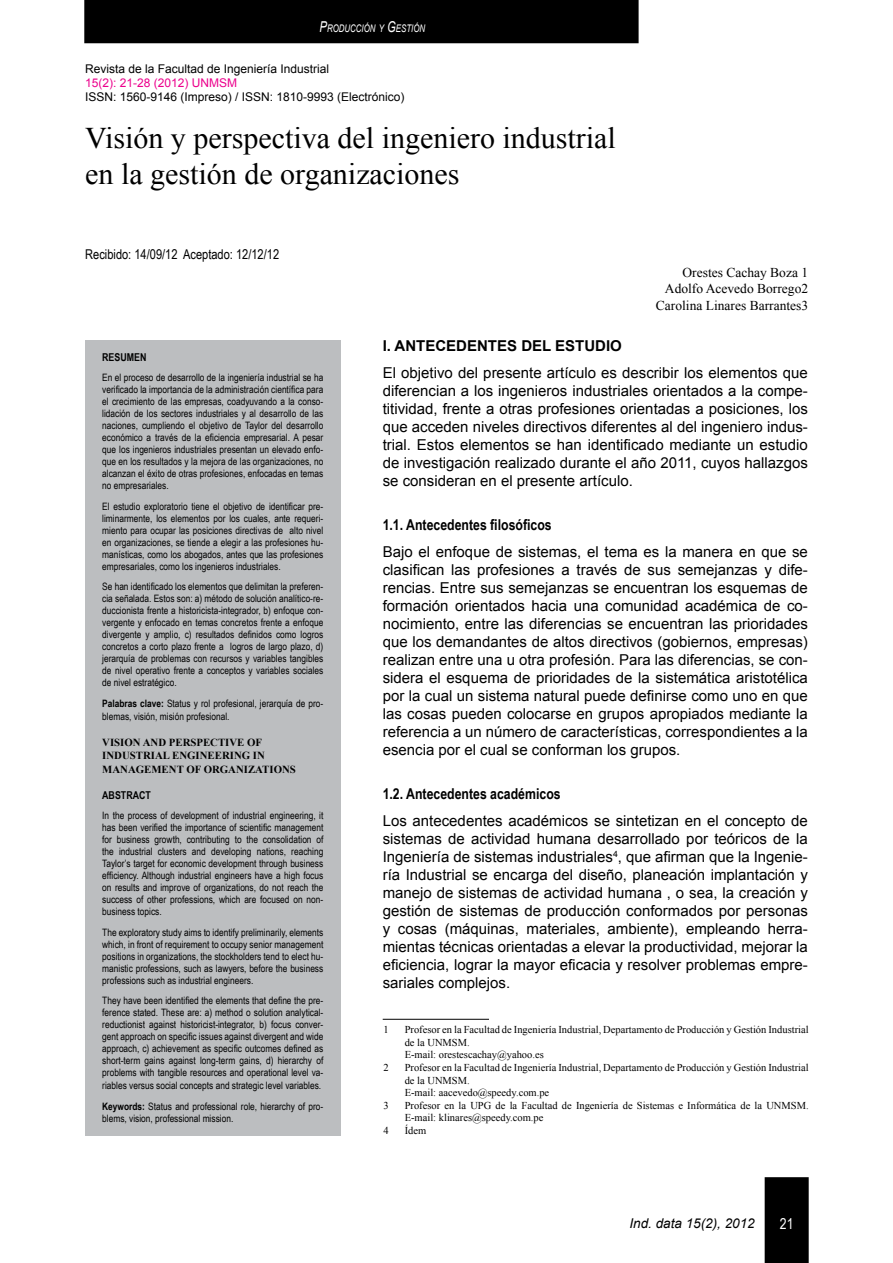
<style>
.page{position:relative;width:893px;height:1263px;background:#fff}
.page>*{position:absolute;margin:0;border:0;box-sizing:border-box;transform-origin:0 0}
.t1{font:30px/36px "Times New Roman";color:#000}
.t2{font:15px/18px "Arial";color:#000;text-align:justify}
.t3{font:700 15px "Arial Narrow";color:#000}
.t4{font:700 15px "Arial";color:#000}
.t5{font:15px "Arial Narrow";color:#fff}
.t6{font:13.5px/16.2px "Times New Roman";color:#000;text-align:right}
.t7{font:13.5px "Arial Narrow";color:#000}
.t8{font:italic 13.5px "Arial";color:#000}
.t9{font:12px "Arial";color:#000}
.t10{font:12px "Arial";color:#ec008c}
.t11{font:700 10.8px "Times New Roman";color:#000}
.t12{font:700 10.8px "Arial Narrow";color:#000}
.t13{font:10.5px/12.6px "Times New Roman";color:#000}
.t14{font:italic 10.5px "Arial";color:#fff;scale:.75 1}
.t15{font:10.2px/12px "Arial Narrow";color:#000;text-align:justify}
.s1{font-size:15px}
.s2{font-weight:700}
</style>
<div class="page">
<div style="left:765px;top:1177px;width:44px;height:86px;background:#000"></div>
<div style="left:84px;top:0;width:555px;height:43px;background:#000"></div>
<div style="left:85px;top:340px;width:255px;height:795px;background:#bcbec0"></div>
<hr style="left:383px;top:1019px;width:106px;height:1px;background:#000">
<p class="t14" style="left:320px;top:22px;width:142px"><span class="s1">P</span>RODUCCIÓN Y <span class="s1">G</span>ESTIÓN</p>
<p class="t9" style="left:85px;top:60px;width:246px">Revista de la Facultad de Ingeniería Industrial</p>
<p class="t10" style="left:85px;top:75px;width:154px">15(2): 21-28 (2012) UNMSM</p>
<p class="t9" style="left:85px;top:89px;width:321px">ISSN: 1560-9146 (Impreso) / ISSN: 1810-9993 (Electrónico)</p>
<h1 class="t1" style="left:85px;top:120px;width:532px">Visión y perspectiva del ingeniero industrial en la gestión de organizaciones</h1>
<h3 class="t7" style="left:85px;top:245px;width:195px">Recibido: 14/09/12 Aceptado: 12/12/12</h3>
<p class="t12" style="left:102px;top:349px;width:46px">RESUMEN</p>
<p class="t15" style="left:102px;top:371px;width:223px">En el proceso de desarrollo de la ingeniería industrial se ha verificado la importancia de la administración científica para el crecimiento de las empresas, coadyuvando a la conso&shy;lidación de los sectores industriales y al desarrollo de las naciones, cumpliendo el objetivo de Taylor del desarrollo económico a través de la eficiencia empresarial. A pesar que los ingenieros industriales presentan un elevado enfo&shy;que en los resultados y la mejora de las organizaciones, no alcanzan el éxito de otras profesiones, enfocadas en temas no empresariales.</p>
<p class="t15" style="left:102px;top:500px;width:223px">El estudio exploratorio tiene el objetivo de identificar pre&shy;liminarmente, los elementos por los cuales, ante requeri&shy;miento para ocupar las posiciones directivas de alto nivel en organizaciones, se tiende a elegir a las profesiones hu&shy;manísticas, como los abogados, antes que las profesiones empresariales, como los ingenieros industriales.</p>
<p class="t15" style="left:102px;top:580px;width:223px">Se han identificado los elementos que delimitan la preferen&shy;cia señalada. Estos son: a) método de solución analítico-re&shy;duccionista frente a historicista-integrador, b) enfoque con&shy;vergente y enfocado en temas concretos frente a enfoque divergente y amplio, c) resultados definidos como logros concretos a corto plazo frente a logros de largo plazo, d) jerarquía de problemas con recursos y variables tangibles de nivel operativo frente a conceptos y variables sociales de nivel estratégico.</p>
<p class="t15" style="left:102px;top:696px;width:223px;line-height:12.9px"><span class="s2">Palabras clave:</span> Status y rol profesional, jerarquía de pro&shy;blemas, visión, misión profesional.</p>
<p class="t11" style="left:102px;top:734px;width:26px">VISION</p>
<p class="t11" style="left:143px;top:734px;width:9px">AND</p>
<p class="t11" style="left:169px;top:734px;width:95px">PERSPECTIVE OF</p>
<p class="t11" style="left:102px;top:747px;width:42px">INDUSTRIAL</p>
<p class="t11" style="left:172px;top:747px;width:31px">ENGINEERIN</p>
<p class="t11" style="left:242px;top:747px;width:18px">G IN</p>
<p class="t11" style="left:102px;top:762px;width:19px">MANA</p>
<p class="t11" style="left:136px;top:762px;width:35px">GEMENT</p>
<p class="t11" style="left:186px;top:762px;width:77px">OF ORGANIZATION</p>
<p class="t11" style="left:290px;top:762px;width:8px">S</p>
<p class="t12" style="left:102px;top:787px;width:50px">ABSTRACT</p>
<p class="t15" style="left:102px;top:809px;width:223px">In the process of development of industrial engineering, it has been verified the importance of scientific management for business growth, contributing to the consolidation of the industrial clusters and developing nations, reaching Taylor’s target for economic development through business efficiency. Although industrial engineers have a high focus on results and improve of organizations, do not reach the success of other professions, which are focused on non&shy;business topics.</p>
<p class="t15" style="left:102px;top:926px;width:223px">The exploratory study aims to identify preliminarily, elements which, in front of requirement to occupy senior management positions in organizations, the stockholders tend to elect hu&shy;manistic professions, such as lawyers, before the business professions such as industrial engineers.</p>
<p class="t15" style="left:102px;top:994px;width:223px">They have been identified the elements that define the pre&shy;ference stated. These are: a) method o solution analytical&shy;reductionist against historicist-integrator, b) focus conver&shy;gent approach on specific issues against divergent and wide approach, c) achievement as specific outcomes defined as short-term gains against long-term gains, d) hierarchy of problems with tangible resources and operational level va-</p>
<p class="t15" style="left:102px;top:1075px;width:223px;line-height:20.5px">riables versus social concepts and strategic level variables.<br><span class="s2">Keywords:</span> Status and professional role, hierarchy of pro-</p>
<p class="t15" style="left:102px;top:1112px;width:133px">blems, vision, professional mission.</p>
<h3 class="t6" style="left:656px;top:264px;width:154px">Orestes Cachay Boza 1<br>Adolfo Acevedo Borrego2<br>Carolina Linares Barrantes3</h3>
<h2 class="t4" style="left:383px;top:336px;width:241px">I. ANTECEDENTES DEL ESTUDIO</h2>
<p class="t2" style="left:383px;top:363px;width:427px">El objetivo del presente artículo es describir los elementos que diferencian a los ingenieros industriales orientados a la compe&shy;titividad, frente a otras profesiones orientadas a posiciones, los que acceden niveles directivos diferentes al del ingeniero indus&shy;trial. Estos elementos se han identificado mediante un estudio de investigación realizado durante el año 2011, cuyos hallazgos se consideran en el presente artículo.</p>
<h2 class="t3" style="left:383px;top:513px;width:171px">1.1. Antecedentes filosóficos</h2>
<p class="t2" style="left:383px;top:542px;width:427px">Bajo el enfoque de sistemas, el tema es la manera en que se clasifican las profesiones a través de sus semejanzas y dife&shy;rencias. Entre sus semejanzas se encuentran los esquemas de formación orientados hacia una comunidad académica de co&shy;nocimiento, entre las diferencias se encuentran las prioridades que los demandantes de altos directivos (gobiernos, empresas) realizan entre una u otra profesión. Para las diferencias, se con&shy;sidera el esquema de prioridades de la sistemática aristotélica por la cual un sistema natural puede definirse como uno en que las cosas pueden colocarse en grupos apropiados mediante la referencia a un número de características, correspondientes a la esencia por el cual se conforman los grupos.</p>
<h2 class="t3" style="left:383px;top:782px;width:179px">1.2. Antecedentes académicos</h2>
<p class="t2" style="left:383px;top:811px;width:427px">Los antecedentes académicos se sintetizan en el concepto de sistemas de actividad humana desarrollado por teóricos de la Ingeniería de sistemas industriales<sup>4</sup>, que afirman que la Ingenie&shy;ría Industrial se encarga del diseño, planeación implantación y manejo de sistemas de actividad humana , o sea, la creación y gestión de sistemas de producción conformados por personas y cosas (máquinas, materiales, ambiente), empleando herra&shy;mientas técnicas orientadas a elevar la productividad, mejorar la eficiencia, lograr la mayor eficacia y resolver problemas empre&shy;sariales complejos.</p>
<p class="t13" style="left:383px;top:1023px;width:7px">1</p>
<p class="t13" style="left:405px;top:1023px;width:405px">Profesor en la Facultad de Ingeniería Industrial, Departamento de Producción y Gestión Industrial de la UNMSM.<br>E-mail: orestescachay@yahoo.es</p>
<p class="t13" style="left:383px;top:1061px;width:7px">2</p>
<p class="t13" style="left:405px;top:1061px;width:405px">Profesor en la Facultad de Ingeniería Industrial, Departamento de Producción y Gestión Industrial de la UNMSM.<br>E-mail: aacevedo@speedy.com.pe</p>
<p class="t13" style="left:383px;top:1099px;width:7px">3</p>
<p class="t13" style="left:405px;top:1099px;width:405px">Profesor en la UPG de la Facultad de Ingeniería de Sistemas e Informática de la UNMSM.<br>E-mail: klinares@speedy.com.pe</p>
<p class="t13" style="left:383px;top:1124px;width:7px">4</p>
<p class="t13" style="left:405px;top:1124px;width:23px">Ídem</p>
<h3 class="t8" style="left:629px;top:1215px;width:127px">Ind. data 15(2), 2012</h3>
<h2 class="t5" style="left:780px;top:1213px;width:15px">21</h2>
</div>
